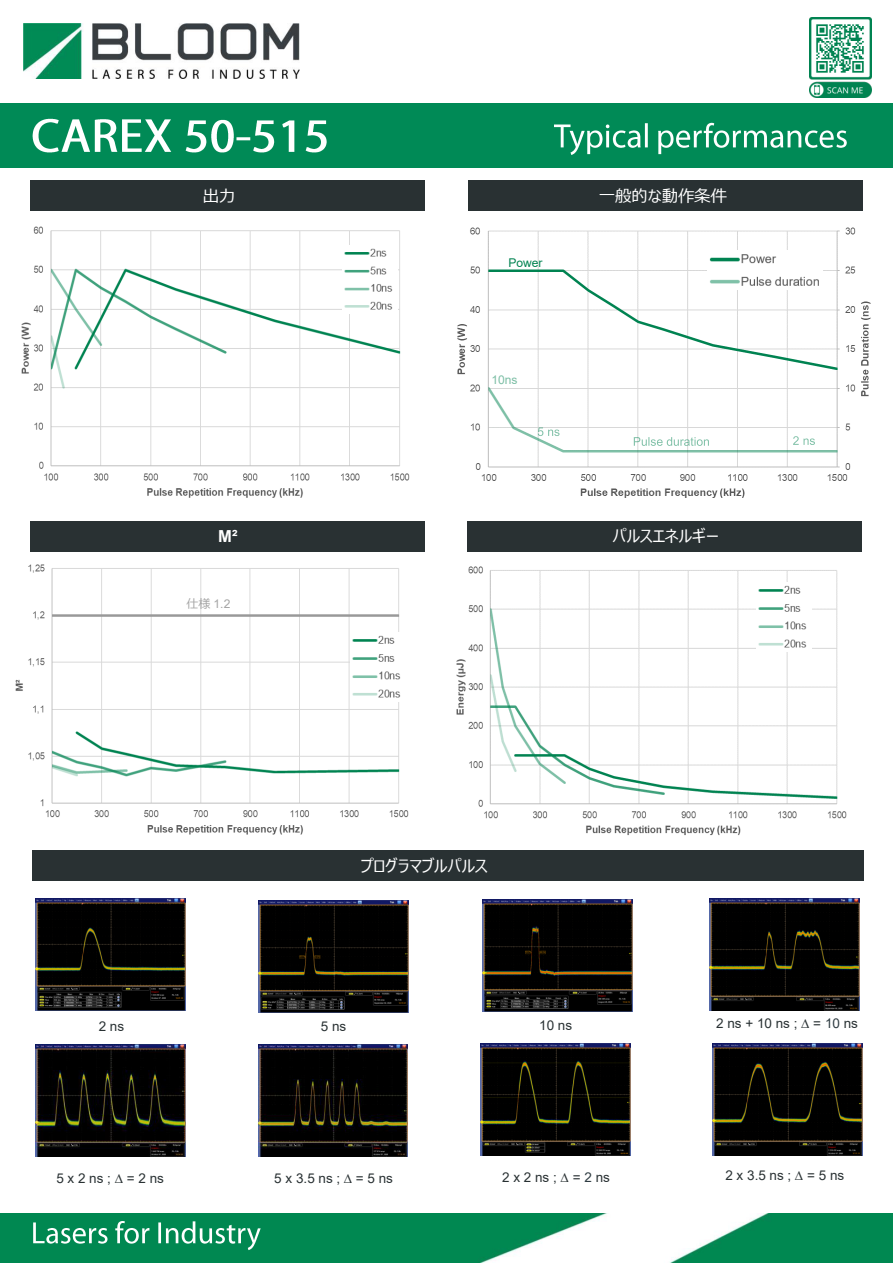
<style>
.page{position:relative;width:893px;height:1263px;background:#fff}
.page>*{position:absolute;margin:0;border:0;box-sizing:border-box;transform-origin:0 0}
.t1{font:16.5px "Meiryo UI";letter-spacing:-.005em;color:#fff}
.t2{font:700 16.5px "Arial";color:#fff}
.t3{font:13.5px "Arial";letter-spacing:.27em;color:#293133}
.t4{font:13.5px "Arial";letter-spacing:.005em;color:#293133}
.t5{font:12px "Arial";color:#a5a5a5}
.t6{font:12px "Arial";letter-spacing:-.005em;color:#008351}
.t7{font:12px "Arial";color:#7cbea5}
.s1{font-family:"Meiryo UI"}
.s2{color:#2f3c42}
</style>
<div class="page">
<img style="left:21px;top:226px;width:389px;height:272px">
<img style="left:457px;top:227px;width:414px;height:271px">
<img style="left:15px;top:564px;width:394px;height:271px">
<img style="left:456px;top:566px;width:391px;height:270px">
<div style="left:32px;top:850px;width:831px;height:31px;background:#293133"></div>
<img style="left:35px;top:898px;width:150px;height:113px">
<img style="left:259px;top:900px;width:149px;height:112px">
<img style="left:481px;top:1043px;width:149px;height:113px">
<img style="left:712px;top:1043px;width:150px;height:112px">
<img style="left:35px;top:1044px;width:150px;height:112px">
<img style="left:258px;top:1045px;width:150px;height:112px">
<img style="left:483px;top:899px;width:150px;height:113px">
<img style="left:710px;top:898px;width:149px;height:113px">
<svg style="left:634px;top:437px;width:75px;height:9px"></svg>
<img style="left:707px;top:251px;width:115px;height:38px">
<img style="left:342px;top:245px;width:55px;height:69px">
<svg style="left:793px;top:436px;width:22px;height:9px"></svg>
<svg style="left:538px;top:427px;width:21px;height:9px"></svg>
<div style="left:1px;top:104px;width:892px;height:64px;background:#008a56"></div>
<img style="left:23px;top:23px;width:277px;height:55px">
<img style="left:809px;top:17px;width:62px;height:81px">
<img style="left:813px;top:22px;width:54px;height:53px">
<img style="left:32px;top:118px;width:202px;height:35px">
<img style="left:236px;top:137px;width:15px;height:4px">
<img style="left:253px;top:120px;width:74px;height:33px">
<img style="left:554px;top:123px;width:94px;height:32px">
<img style="left:658px;top:122px;width:189px;height:33px">
<div style="left:31px;top:181px;width:394px;height:30px;background:#293133"></div>
<div style="left:468px;top:181px;width:394px;height:30px;background:#293133"></div>
<div style="left:31px;top:521px;width:394px;height:30px;background:#293133"></div>
<div style="left:467px;top:521px;width:395px;height:30px;background:#293133"></div>
<img style="left:756px;top:583px;width:55px;height:69px">
<img style="left:350px;top:632px;width:55px;height:69px">
<img style="left:0;top:1213px;width:893px;height:50px">
<img style="left:31px;top:1214px;width:241px;height:37px">
<p class="t1" style="left:203px;top:185px;width:34px">出力</p>
<p class="t1" style="left:599px;top:185px;width:130px">一般的な動作条件</p>
<p class="t6" style="left:508px;top:254px;width:35px">Power</p>
<p class="t7" style="left:491px;top:371px;width:28px">10ns</p>
<p class="t2" style="left:218px;top:525px;width:21px">M²</p>
<p class="t1" style="left:613px;top:525px;width:108px">パルスエネルギー</p>
<p class="t5" style="left:187px;top:596px;width:45px"><span class="s1">仕様</span> 1.2</p>
<p class="t1" style="left:361px;top:855px;width:128px">プログラマブルパルス</p>
<p class="t3" style="left:99px;top:1017px;width:27px">2 ns</p>
<p class="t3" style="left:321px;top:1017px;width:27px">5 ns</p>
<p class="t3" style="left:539px;top:1015px;width:34px">10 ns</p>
<p class="t4" style="left:716px;top:1014px;width:143px">2ns+10ns;∆= <span class="s2">10</span>ns</p>
<p class="t3" style="left:56px;top:1169px;width:109px">5x2ns;∆=2ns</p>
<p class="t3" style="left:274px;top:1169px;width:120px">5x3.5ns;∆=5ns</p>
<p class="t3" style="left:502px;top:1167px;width:109px">2x2ns;∆= <span class="s2">2</span>ns</p>
<p class="t3" style="left:725px;top:1166px;width:120px">2x3.5ns;∆ =5ns</p>
</div>
